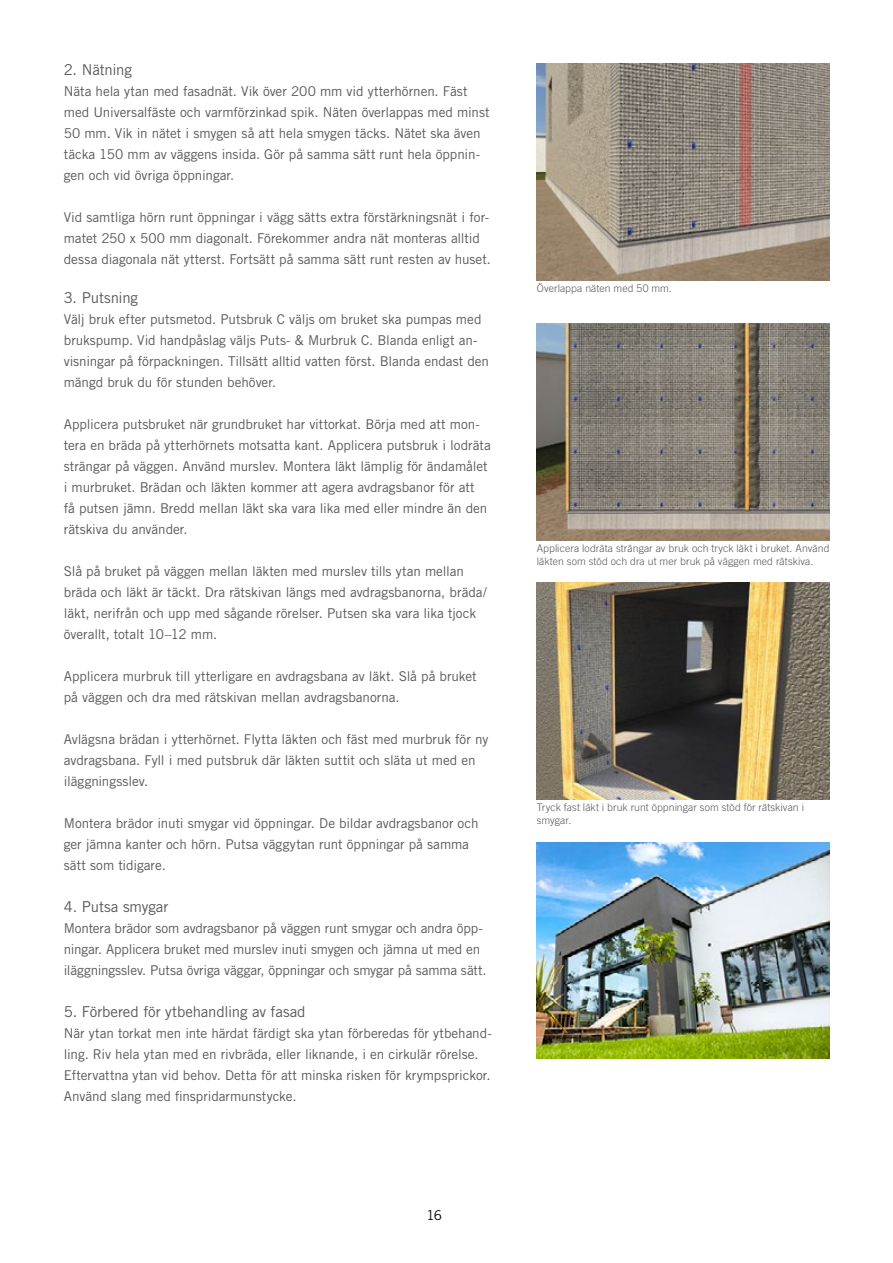
<style>
.page{position:relative;width:893px;height:1263px;background:#fff}
.page>*{position:absolute;margin:0;border:0;box-sizing:border-box;transform-origin:0 0}
.t1{font:15px "Trade Gothic LT Std";letter-spacing:-.01em;color:#58585b}
.t2{font:13.5px/21px "Trade Gothic LT Std";letter-spacing:-.005em;color:#58585b}
.t3{font:13.5px "Trade Gothic LT Std";color:#000}
.t4{font:300 10.5px/12.6px "Trade Gothic LT Std";letter-spacing:.01em;color:#58585b}
</style>
<div class="page">
<img style="left:537px;top:583px;width:292px;height:216px">
<img style="left:537px;top:323px;width:292px;height:217px">
<img style="left:537px;top:842px;width:292px;height:217px">
<img style="left:537px;top:64px;width:292px;height:217px">
<p class="t1" style="left:64px;top:60px;width:70px">2. Nätning</p>
<p class="t2" style="left:64px;top:80px;width:427px">Näta hela ytan med fasadnät. Vik över 200 mm vid ytterhörnen. Fäst med Universalfäste och varmförzinkad spik. Näten överlappas med minst 50 mm. Vik in nätet i smygen så att hela smygen täcks. Nätet ska även täcka 150 mm av väggens insida. Gör på samma sätt runt hela öppnin&shy;gen och vid övriga öppningar.</p>
<p class="t2" style="left:64px;top:206px;width:428px">Vid samtliga hörn runt öppningar i vägg sätts extra förstärkningsnät i for&shy;matet 250 x 500 mm diagonalt. Förekommer andra nät monteras alltid dessa diagonala nät ytterst. Fortsätt på samma sätt runt resten av huset.</p>
<p class="t1" style="left:64px;top:288px;width:76px">3. Putsning</p>
<p class="t2" style="left:64px;top:308px;width:427px">Välj bruk efter putsmetod. Putsbruk C väljs om bruket ska pumpas med brukspump. Vid handpåslag väljs Puts- &amp; Murbruk C. Blanda enligt an&shy;visningar på förpackningen. Tillsätt alltid vatten först. Blanda endast den mängd bruk du för stunden behöver.</p>
<p class="t2" style="left:64px;top:413px;width:428px">Applicera putsbruket när grundbruket har vittorkat. Börja med att mon&shy;tera en bräda på ytterhörnets motsatta kant. Applicera putsbruk i lodräta strängar på väggen. Använd murslev. Montera läkt lämplig för ändamålet i murbruket. Brädan och läkten kommer att agera avdragsbanor för att<br>få putsen jämn. Bredd mellan läkt ska vara lika med eller mindre än den rätskiva du använder.</p>
<p class="t2" style="left:64px;top:560px;width:424px">Slå på bruket på väggen mellan läkten med murslev tills ytan mellan bräda och läkt är täckt. Dra rätskivan längs med avdragsbanorna, bräda/ läkt, nerifrån och upp med sågande rörelser. Putsen ska vara lika tjock överallt, totalt 10–12 mm.</p>
<p class="t2" style="left:64px;top:665px;width:414px">Applicera murbruk till ytterligare en avdragsbana av läkt. Slå på bruket på väggen och dra med rätskivan mellan avdragsbanorna.</p>
<p class="t2" style="left:64px;top:728px;width:426px">Avlägsna brädan i ytterhörnet. Flytta läkten och fäst med murbruk för ny avdragsbana. Fyll i med putsbruk där läkten suttit och släta ut med en iläggningsslev.</p>
<p class="t2" style="left:64px;top:812px;width:416px">Montera brädor inuti smygar vid öppningar. De bildar avdragsbanor och ger jämna kanter och hörn. Putsa väggytan runt öppningar på samma sätt som tidigare.</p>
<p class="t1" style="left:64px;top:897px;width:106px">4. Putsa smygar</p>
<p class="t2" style="left:64px;top:917px;width:424px">Montera brädor som avdragsbanor på väggen runt smygar och andra öpp&shy;ningar. Applicera bruket med murslev inuti smygen och jämna ut med en iläggningsslev. Putsa övriga väggar, öppningar och smygar på samma sätt.</p>
<p class="t1" style="left:64px;top:1002px;width:243px">5. Förbered för ytbehandling av fasad</p>
<p class="t2" style="left:64px;top:1022px;width:430px">När ytan torkat men inte härdat färdigt ska ytan förberedas för ytbehand&shy;ling. Riv hela ytan med en rivbräda, eller liknande, i en cirkulär rörelse.<br>Eftervattna ytan vid behov. Detta för att minska risken för krympsprickor.<br>Använd slang med finspridarmunstycke.</p>
<p class="t3" style="left:426px;top:1206px;width:17px">16</p>
<p class="t4" style="left:537px;top:282px;width:137px">Överlappa näten med 50 mm.</p>
<p class="t4" style="left:537px;top:542px;width:294px">Applicera lodräta strängar av bruk och tryck läkt i bruket. Använd läkten som stöd och dra ut mer bruk på väggen med rätskiva.</p>
<p class="t4" style="left:537px;top:801px;width:269px">Tryck fast läkt i bruk runt öppningar som stöd för rätskivan i smygar.</p>
</div>
